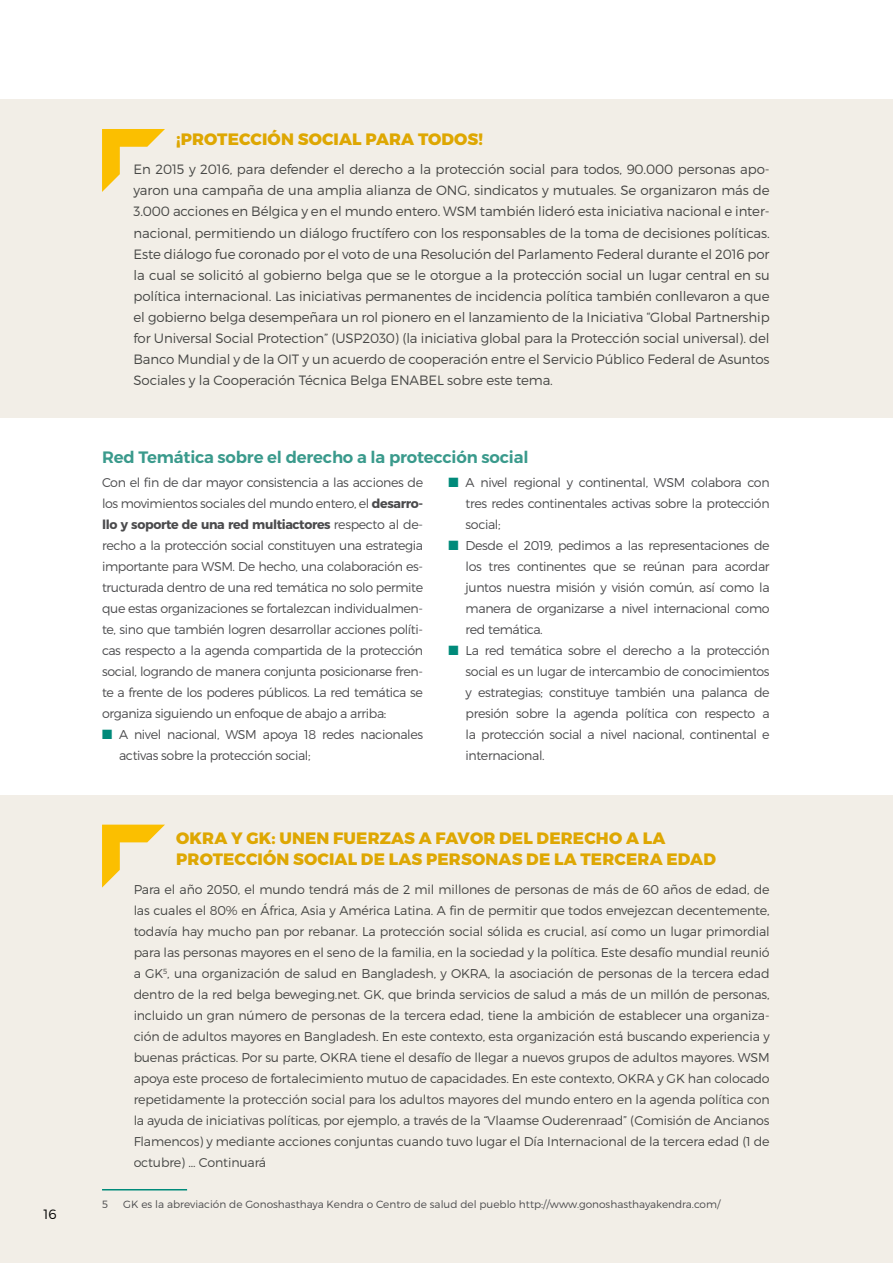
<style>
.page{position:relative;width:893px;height:1263px;background:#fff}
.page>*{position:absolute;margin:0;border:0;box-sizing:border-box;transform-origin:0 0}
.t1{font:800 16.5px/21px "Montserrat";letter-spacing:.01em;color:#eab303}
.t2{font:600 16.5px "Montserrat";letter-spacing:-.01em;color:#3a9a8c}
.t3{font:300 13.5px/21px "Montserrat";letter-spacing:-.01em;color:#4b4b4d;text-align:justify}
.t4{font:300 13.5px "Montserrat";color:#000}
.t5{font:300 12.75px/21px "Montserrat";letter-spacing:-.03em;color:#4b4b4d;text-align:justify}
.t6{font:300 10.5px "Montserrat";color:#4b4b4d}
.s1{font-weight:700}
.s2{color:#008a7a}
</style>
<div class="page">
<div style="left:0;top:796px;width:893px;height:467px;background:#f2eee7"></div>
<svg style="left:102px;top:825px;width:63px;height:62px"></svg>
<hr style="left:102px;top:1189px;width:85px;height:1px;background:#008a7a">
<div style="left:0;top:99px;width:893px;height:319px;background:#f2eee7"></div>
<svg style="left:102px;top:129px;width:63px;height:63px"></svg>
<p class="t4" style="left:44px;top:1206px;width:15px">16</p>
<p class="t1" style="left:176px;top:129px;width:308px">¡PROTECCIÓN SOCIAL PARA TODOS!</p>
<p class="t3" style="left:134px;top:159px;width:638px">En 2015 y 2016, para defender el derecho a la protección social para todos, 90.000 personas apo&shy;yaron una campaña de una amplia alianza de ONG, sindicatos y mutuales. Se organizaron más de 3.000 acciones en Bélgica y en el mundo entero. WSM también lideró esta iniciativa nacional e inter&shy;nacional, permitiendo un diálogo fructífero con los responsables de la toma de decisiones políticas.<br>Este diálogo fue coronado por el voto de una Resolución del Parlamento Federal durante el 2016 por la cual se solicitó al gobierno belga que se le otorgue a la protección social un lugar central en su política internacional. Las iniciativas permanentes de incidencia política también conllevaron a que el gobierno belga desempeñara un rol pionero en el lanzamiento de la Iniciativa “Global Partnership for Universal Social Protection” (USP2030) (la iniciativa global para la Protección social universal). del Banco Mundial y de la OIT y un acuerdo de cooperación entre el Servicio Público Federal de Asuntos Sociales y la Cooperación Técnica Belga ENABEL sobre este tema.</p>
<p class="t2" style="left:102px;top:447px;width:428px">Red Temática sobre el derecho a la protección social</p>
<p class="t5" style="left:102px;top:472px;width:323px">Con el fin de dar mayor consistencia a las acciones de los movimientos sociales del mundo entero, el <span class="s1">desarro&shy;llo y soporte de una red multiactores</span> respecto al de&shy;recho a la protección social constituyen una estrategia importante para WSM. De hecho, una colaboración es&shy;tructurada dentro de una red temática no solo permite que estas organizaciones se fortalezcan individualmen&shy;te, sino que también logren desarrollar acciones políti&shy;cas respecto a la agenda compartida de la protección social, logrando de manera conjunta posicionarse fren&shy;te a frente de los poderes públicos. La red temática se organiza siguiendo un enfoque de abajo a arriba:</p>
<p class="t5" style="left:119px;top:724px;width:306px;text-indent:-17px"><span class="s2">■</span> A nivel nacional, WSM apoya 18 redes nacionales activas sobre la protección social;</p>
<p class="t5" style="left:466px;top:472px;width:306px;text-indent:-17px"><span class="s2">■</span> A nivel regional y continental, WSM colabora con tres redes continentales activas sobre la protección social;</p>
<p class="t5" style="left:466px;top:535px;width:306px;text-indent:-17px"><span class="s2">■</span> Desde el 2019, pedimos a las representaciones de los tres continentes que se reúnan para acordar juntos nuestra misión y visión común, así como la manera de organizarse a nivel internacional como red temática.</p>
<p class="t5" style="left:466px;top:640px;width:306px;text-indent:-17px"><span class="s2">■</span> La red temática sobre el derecho a la protección social es un lugar de intercambio de conocimientos y estrategias; constituye también una palanca de presión sobre la agenda política con respecto a la protección social a nivel nacional, continental e internacional.</p>
<p class="t1" style="left:176px;top:828px;width:541px">OKRA Y GK: UNEN FUERZAS A FAVOR DEL DERECHO A LA<br>PROTECCIÓN SOCIAL DE LAS PERSONAS DE LA TERCERA EDAD</p>
<p class="t5" style="left:134px;top:879px;width:638px">Para el año 2050, el mundo tendrá más de 2 mil millones de personas de más de 60 años de edad, de las cuales el 80% en África, Asia y América Latina. A fin de permitir que todos envejezcan decentemente, todavía hay mucho pan por rebanar. La protección social sólida es crucial, así como un lugar primordial para las personas mayores en el seno de la familia, en la sociedad y la política. Este desafío mundial reunió a GK<sup>5</sup>, una organización de salud en Bangladesh, y OKRA, la asociación de personas de la tercera edad dentro de la red belga beweging.net. GK, que brinda servicios de salud a más de un millón de personas, incluido un gran número de personas de la tercera edad, tiene la ambición de establecer una organiza&shy;ción de adultos mayores en Bangladesh. En este contexto, esta organización está buscando experiencia y buenas prácticas. Por su parte, OKRA tiene el desafío de llegar a nuevos grupos de adultos mayores. WSM apoya este proceso de fortalecimiento mutuo de capacidades. En este contexto, OKRA y GK han colocado repetidamente la protección social para los adultos mayores del mundo entero en la agenda política con la ayuda de iniciativas políticas, por ejemplo, a través de la “Vlaamse Ouderenraad” (Comisión de Ancianos Flamencos) y mediante acciones conjuntas cuando tuvo lugar el Día Internacional de la tercera edad (1 de octubre) ... Continuará</p>
<p class="t6" style="left:102px;top:1197px;width:7px">5</p>
<p class="t6" style="left:123px;top:1197px;width:599px">GK es la abreviación de Gonoshasthaya Kendra o Centro de salud del pueblo http://www.gonoshasthayakendra.com/</p>
</div>
